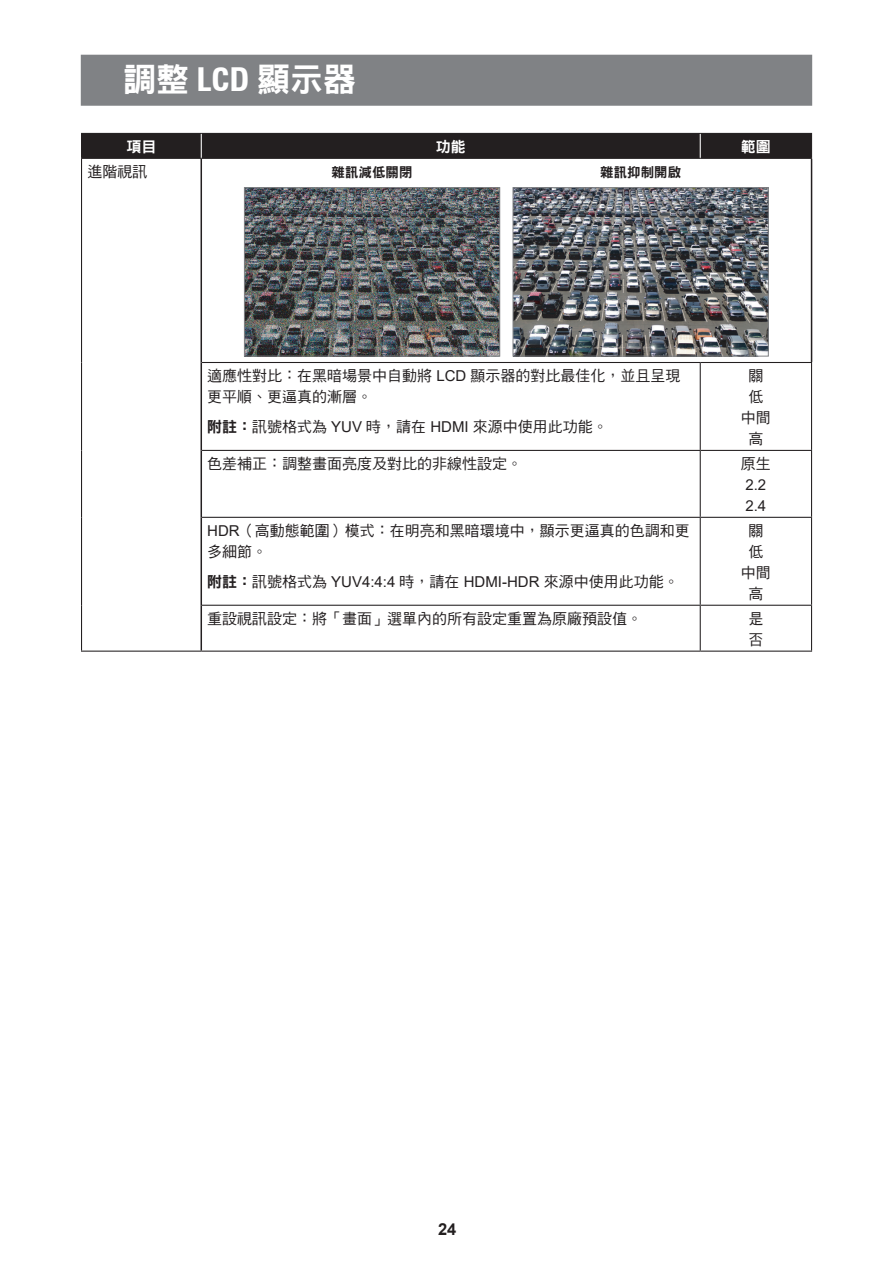
<style>
.page{position:relative;width:893px;height:1263px;background:#fff}
.page>*{position:absolute;margin:0;border:0;box-sizing:border-box;transform-origin:0 0}
.t1{font:33px "DF Hei Std W9";color:#fff}
.t2{font:700 16.5px "Arial";color:#231f20}
.t3{font:15px/21px "DF Hei Std W5";color:#231f20}
.t4{font:15px "DF Hei Std W9";color:#fff}
.t5{font:15px/21px "Arial";color:#231f20}
.t6{font:13.5px "DF Hei Std W9";color:#231f20}
.s1{font-family:"Univers 67";font-weight:700;font-stretch:condensed}
.s2{font-family:"Arial"}
.s3{font-family:"DF Hei Std W9"}
</style>
<div class="page">
<div style="left:81px;top:55px;width:731px;height:51px;background:#808285;border:2px solid #808285"></div>
<hr style="left:81px;top:158px;width:120px;height:1px;background:#231f20">
<hr style="left:81px;top:159px;width:1px;height:203px;background:#231f20">
<hr style="left:201px;top:158px;width:499px;height:1px;background:#231f20">
<hr style="left:700px;top:158px;width:112px;height:1px;background:#231f20">
<hr style="left:81px;top:362px;width:1px;height:88px;background:#231f20">
<hr style="left:202px;top:362px;width:498px;height:1px;background:#231f20">
<hr style="left:700px;top:362px;width:112px;height:1px;background:#231f20">
<hr style="left:700px;top:363px;width:1px;height:87px;background:#231f20">
<hr style="left:811px;top:363px;width:1px;height:87px;background:#231f20">
<hr style="left:81px;top:450px;width:1px;height:67px;background:#231f20">
<hr style="left:202px;top:450px;width:498px;height:1px;background:#231f20">
<hr style="left:700px;top:450px;width:112px;height:1px;background:#231f20">
<hr style="left:700px;top:451px;width:1px;height:66px;background:#231f20">
<hr style="left:811px;top:451px;width:1px;height:66px;background:#231f20">
<hr style="left:81px;top:517px;width:1px;height:88px;background:#231f20">
<hr style="left:202px;top:517px;width:498px;height:1px;background:#231f20">
<hr style="left:700px;top:517px;width:112px;height:1px;background:#231f20">
<hr style="left:700px;top:518px;width:1px;height:87px;background:#231f20">
<hr style="left:811px;top:518px;width:1px;height:87px;background:#231f20">
<hr style="left:81px;top:605px;width:1px;height:46px;background:#231f20">
<hr style="left:202px;top:605px;width:498px;height:1px;background:#231f20">
<hr style="left:700px;top:605px;width:112px;height:1px;background:#231f20">
<hr style="left:700px;top:606px;width:1px;height:45px;background:#231f20">
<hr style="left:811px;top:606px;width:1px;height:45px;background:#231f20">
<hr style="left:81px;top:651px;width:120px;height:1px;background:#231f20">
<hr style="left:201px;top:651px;width:499px;height:1px;background:#231f20">
<hr style="left:700px;top:651px;width:112px;height:1px;background:#231f20">
<hr style="left:201px;top:159px;width:1px;height:203px;background:#231f20">
<hr style="left:811px;top:159px;width:1px;height:203px;background:#231f20">
<hr style="left:201px;top:362px;width:1px;height:88px;background:#231f20">
<hr style="left:201px;top:450px;width:1px;height:67px;background:#231f20">
<hr style="left:201px;top:517px;width:1px;height:88px;background:#231f20">
<hr style="left:201px;top:605px;width:1px;height:46px;background:#231f20">
<div style="left:81px;top:133px;width:731px;height:25px;background:#231f20"></div>
<img style="left:246px;top:189px;width:252px;height:165px">
<div style="left:244px;top:187px;width:256px;height:169px;border:1px solid #808285"></div>
<img style="left:515px;top:189px;width:252px;height:165px">
<div style="left:513px;top:187px;width:256px;height:169px;border:1px solid #808285"></div>
<h1 class="t1" style="left:123px;top:61px;width:234px">調整 <span class="s1">LCD</span> 顯示器</h1>
<p class="t4" style="left:126px;top:139px;width:31px">項目</p>
<p class="t4" style="left:436px;top:139px;width:31px">功能</p>
<p class="t4" style="left:741px;top:139px;width:31px">範圍</p>
<p class="t3" style="left:88px;top:161px;width:61px">進階視訊</p>
<p class="t6" style="left:332px;top:165px;width:82px">雜訊減低關閉</p>
<p class="t6" style="left:600px;top:165px;width:82px">雜訊抑制開啟</p>
<p class="t3" style="left:207px;top:365px;width:475px">適應性對比：在黑暗場景中自動將 <span class="s2">LCD</span> 顯示器的對比最佳化，並且呈現更平順、更逼真的漸層。</p>
<p class="t3" style="left:207px;top:416px;width:402px"><span class="s3">附註：</span>訊號格式為 <span class="s2">YUV</span> 時，請在 <span class="s2">HDMI</span> 來源中使用此功能。</p>
<p class="t3" style="left:741px;top:365px;width:32px;text-align:center">關低中間高</p>
<p class="t3" style="left:207px;top:453px;width:317px">色差補正：調整畫面亮度及對比的非線性設定。</p>
<p class="t3" style="left:741px;top:453px;width:32px">原生</p>
<p class="t5" style="left:745px;top:474px;width:22px">2.2<br>2.4</p>
<p class="t3" style="left:207px;top:520px;width:484px"><span class="s2">HDR</span>（高動態範圍）模式：在明亮和黑暗環境中，顯示更逼真的色調和更多細節。</p>
<p class="t3" style="left:207px;top:571px;width:473px"><span class="s3">附註：</span>訊號格式為 <span class="s2">YUV4:4:4</span> 時，請在 <span class="s2">HDMI-HDR</span> 來源中使用此功能。</p>
<p class="t3" style="left:741px;top:520px;width:32px;text-align:center">關低中間高</p>
<p class="t3" style="left:207px;top:608px;width:437px">重設視訊設定：將「畫面」選單內的所有設定重置為原廠預設值。</p>
<p class="t3" style="left:748px;top:608px;width:16px">是否</p>
<p class="t2" style="left:438px;top:1217px;width:20px">24</p>
</div>
